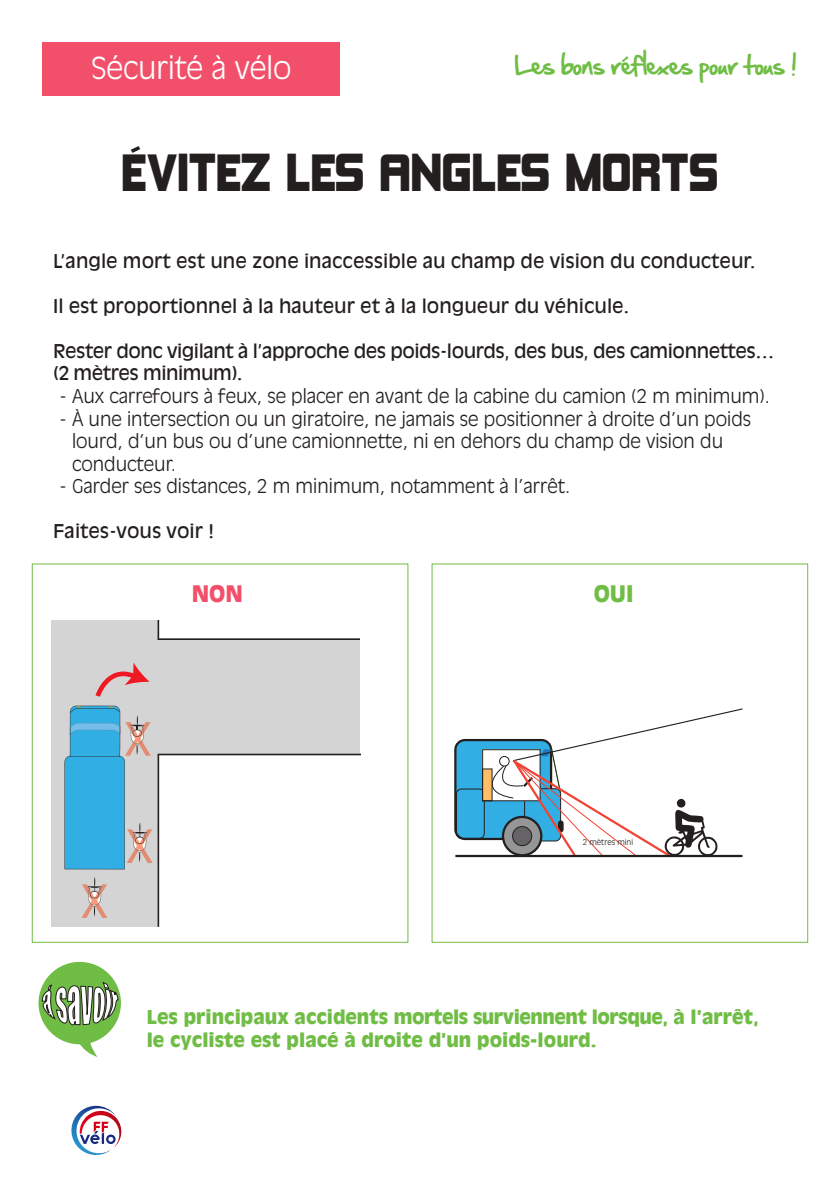
<style>
.page{position:relative;width:840px;height:1191px;background:#fff}
.page>*{position:absolute;margin:0;border:0;box-sizing:border-box;transform-origin:0 0}
.t1{font:48.75px "Kimberley";color:#241f1f}
.t2{font:300 30px "Antique Olive";color:#fff}
.t3{font:22.5px "Hand Of Sean";color:#70bd45}
.t4{font:900 22.5px "Antique Olive";color:#f2506a}
.t5{font:900 22.5px "Antique Olive";color:#70bd45}
.t6{font:300 18.75px/22.5px "Antique Olive";color:#241f1f}
.t7{font:18.75px "Antique Olive";color:#241f1f}
.t8{font:900 18.75px/22.5px "Antique Olive";color:#70bd45}
.t9{font:18.75px/22.5px "Antique Olive";letter-spacing:-.025em;color:#241f1f}
.t10{font:300 7.88px "Antique Olive";color:#241f1f}
</style>
<div class="page">
<div style="left:43px;top:43px;width:297px;height:53px;background:#f2506a"></div>
<div style="left:39px;top:962px;width:82px;height:82px;background:#70bd45;border-radius:50%"></div>
<svg style="left:42px;top:981px;width:77px;height:76px"></svg>
<div style="left:51px;top:620px;width:107px;height:306px;background:#d5d4d5"></div>
<div style="left:158px;top:639px;width:202px;height:115px;background:#d5d4d5"></div>
<svg style="left:95px;top:662px;width:55px;height:34px"></svg>
<svg style="left:158px;top:620px;width:202px;height:20px"></svg>
<svg style="left:65px;top:705px;width:296px;height:221px"></svg>
<div style="left:455px;top:740px;width:96px;height:99px;background:#31aee3;border-radius:10px"></div>
<div style="left:454px;top:739px;width:98px;height:101px;border:2px solid #241f1f;border-radius:10px"></div>
<div style="left:456px;top:788px;width:28px;height:50px;border:1px solid #241f1f;border-radius:5px"></div>
<svg style="left:472px;top:708px;width:270px;height:150px"></svg>
<hr style="left:455px;top:855px;width:287px;height:2px;background:#241f1f">
<svg style="left:71px;top:1105px;width:51px;height:50px"></svg>
<h2 class="t2" style="left:91px;top:55px;width:201px">Sécurité à vélo</h2>
<p class="t3" style="left:515px;top:45px;width:284px">Les bons réflexes pour tous !</p>
<h1 class="t1" style="left:122px;top:145px;width:598px">ÉVITEZ LES ANGLES MORTS</h1>
<p class="t7" style="left:53px;top:253px;width:704px">L’angle mort est une zone inaccessible au champ de vision du conducteur.</p>
<p class="t7" style="left:53px;top:298px;width:577px">Il est proportionnel à la hauteur et à la longueur du véhicule.</p>
<p class="t9" style="left:53px;top:341px;width:722px">Rester donc vigilant à l’approche des poids-lourds, des bus, des camionnettes… (2 mètres minimum).</p>
<p class="t6" style="left:60px;top:386px;width:712px">- Aux carrefours à feux, se placer en avant de la cabine du camion (2 m minimum).</p>
<p class="t6" style="left:72px;top:408px;width:680px;text-indent:-12px">- À une intersection ou un giratoire, ne jamais se positionner à droite d’un poids lourd, d’un bus ou d’une camionnette, ni en dehors du champ de vision du conducteur.</p>
<p class="t6" style="left:60px;top:476px;width:512px">- Garder ses distances, 2 m minimum, notamment à l’arrêt.</p>
<p class="t7" style="left:53px;top:523px;width:163px">Faites-vous voir !</p>
<p class="t4" style="left:192px;top:584px;width:53px">NON</p>
<p class="t5" style="left:594px;top:584px;width:41px">OUI</p>
<p class="t10" style="left:583px;top:839px;width:52px">2 mètres mini</p>
<p class="t8" style="left:147px;top:1007px;width:613px">Les principaux accidents mortels surviennent lorsque, à l’arrêt, le cycliste est placé à droite d’un poids-lourd.</p>
</div>
